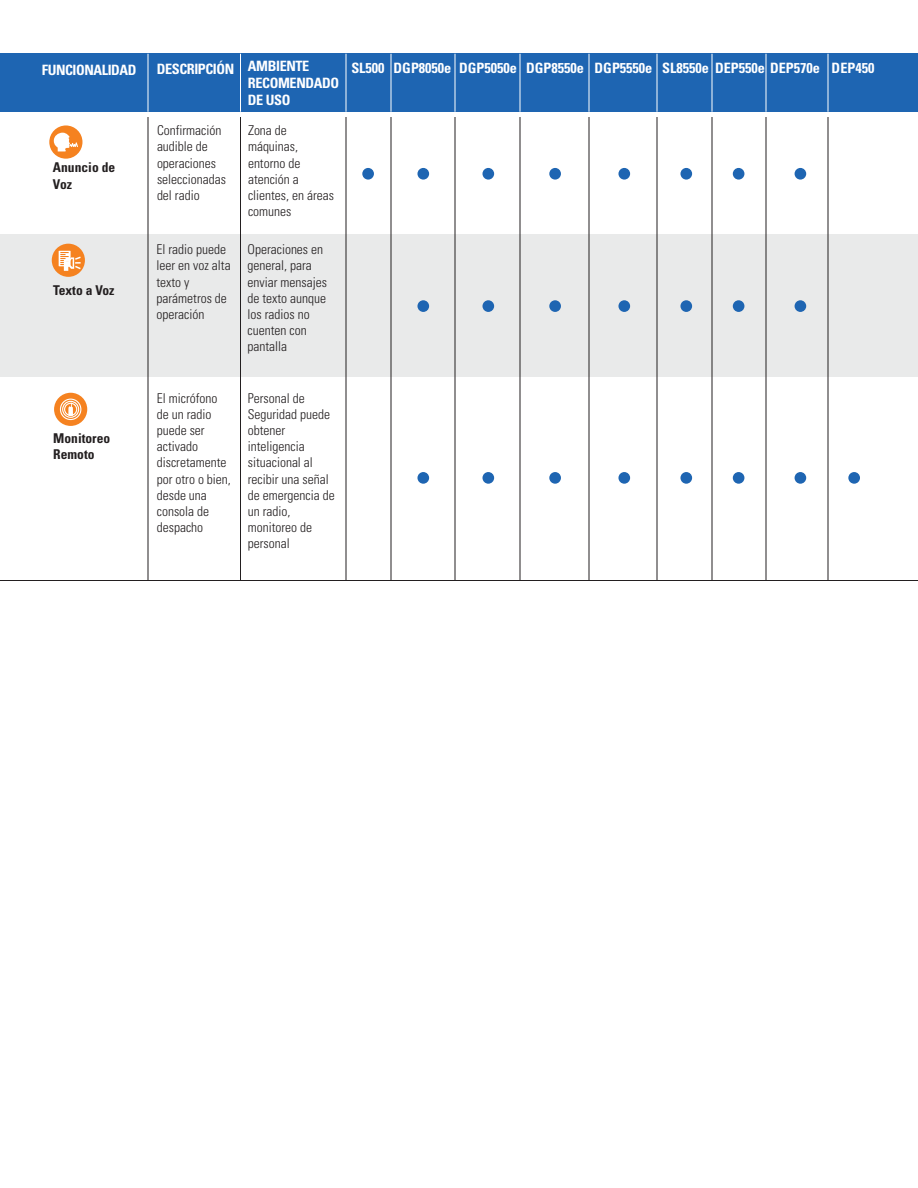
<style>
.page{position:relative;width:918px;height:1188px;background:#fff}
.page>*{position:absolute;margin:0;border:0;box-sizing:border-box;transform-origin:0 0}
.t1{font:700 condensed 14.25px "Univers";color:#fff}
.t2{font:700 condensed 14.25px/14px "Univers";letter-spacing:-.025em;color:#fff}
.t3{font:700 condensed 14.25px "Univers";letter-spacing:-.03em;color:#fff}
.t4{font:300 condensed 13.5px/16.2px "Univers";color:#231f20}
.t5{font:700 condensed 13.5px/16.2px "Univers";color:#231f20}
</style>
<div class="page">
<div style="left:0;top:234px;width:918px;height:142px;background:#e9eaea"></div>
<hr style="left:0;top:580px;width:918px;height:1px;background:#231f20">
<svg style="left:54px;top:393px;width:33px;height:33px"></svg>
<div style="left:64px;top:403px;width:13px;height:13px;border:1px solid #fff;border-radius:50%"></div>
<div style="left:62px;top:401px;width:17px;height:17px;border:1px solid #fff;border-radius:50%"></div>
<svg style="left:68px;top:403px;width:5px;height:13px"></svg>
<div style="left:60px;top:399px;width:21px;height:21px;border:1px solid #fff;border-radius:50%"></div>
<div style="left:0;top:54px;width:918px;height:58px;background:#1e65b2"></div>
<hr style="left:148px;top:54px;width:1px;height:58px;background:#fff">
<hr style="left:240px;top:54px;width:1px;height:58px;background:#fff">
<hr style="left:346px;top:54px;width:1px;height:58px;background:#fff">
<hr style="left:391px;top:54px;width:1px;height:58px;background:#fff">
<hr style="left:455px;top:54px;width:1px;height:58px;background:#fff">
<hr style="left:520px;top:54px;width:1px;height:58px;background:#fff">
<hr style="left:589px;top:54px;width:1px;height:58px;background:#fff">
<hr style="left:657px;top:54px;width:1px;height:58px;background:#fff">
<hr style="left:712px;top:54px;width:1px;height:58px;background:#fff">
<hr style="left:766px;top:54px;width:1px;height:58px;background:#fff">
<hr style="left:828px;top:54px;width:1px;height:58px;background:#fff">
<hr style="left:148px;top:117px;width:1px;height:463px;background:#231f20">
<hr style="left:240px;top:117px;width:1px;height:463px;background:#231f20">
<hr style="left:346px;top:117px;width:1px;height:463px;background:#231f20">
<hr style="left:391px;top:117px;width:1px;height:463px;background:#231f20">
<hr style="left:455px;top:117px;width:1px;height:463px;background:#231f20">
<hr style="left:520px;top:117px;width:1px;height:463px;background:#231f20">
<hr style="left:589px;top:117px;width:1px;height:463px;background:#231f20">
<hr style="left:657px;top:117px;width:1px;height:463px;background:#231f20">
<hr style="left:712px;top:117px;width:1px;height:463px;background:#231f20">
<hr style="left:766px;top:117px;width:1px;height:463px;background:#231f20">
<hr style="left:828px;top:117px;width:1px;height:463px;background:#231f20">
<div style="left:49px;top:125px;width:33px;height:34px;background:#f58220;border-radius:50%"></div>
<svg style="left:54px;top:133px;width:24px;height:18px"></svg>
<div style="left:52px;top:244px;width:33px;height:33px;background:#f58220;border-radius:50%"></div>
<svg style="left:59px;top:251px;width:22px;height:20px"></svg>
<div style="left:362px;top:168px;width:12px;height:12px;background:#1e65b2;border-radius:50%"></div>
<div style="left:417px;top:168px;width:12px;height:12px;background:#1e65b2;border-radius:50%"></div>
<div style="left:482px;top:168px;width:12px;height:12px;background:#1e65b2;border-radius:50%"></div>
<div style="left:549px;top:168px;width:12px;height:12px;background:#1e65b2;border-radius:50%"></div>
<div style="left:618px;top:168px;width:12px;height:12px;background:#1e65b2;border-radius:50%"></div>
<div style="left:680px;top:168px;width:12px;height:12px;background:#1e65b2;border-radius:50%"></div>
<div style="left:733px;top:168px;width:11px;height:12px;background:#1e65b2;border-radius:50%"></div>
<div style="left:795px;top:168px;width:11px;height:12px;background:#1e65b2;border-radius:50%"></div>
<div style="left:417px;top:300px;width:12px;height:12px;background:#1e65b2;border-radius:50%"></div>
<div style="left:482px;top:300px;width:12px;height:12px;background:#1e65b2;border-radius:50%"></div>
<div style="left:549px;top:300px;width:12px;height:12px;background:#1e65b2;border-radius:50%"></div>
<div style="left:618px;top:300px;width:12px;height:12px;background:#1e65b2;border-radius:50%"></div>
<div style="left:680px;top:300px;width:12px;height:12px;background:#1e65b2;border-radius:50%"></div>
<div style="left:733px;top:300px;width:11px;height:12px;background:#1e65b2;border-radius:50%"></div>
<div style="left:795px;top:300px;width:11px;height:12px;background:#1e65b2;border-radius:50%"></div>
<div style="left:417px;top:472px;width:12px;height:12px;background:#1e65b2;border-radius:50%"></div>
<div style="left:482px;top:472px;width:12px;height:12px;background:#1e65b2;border-radius:50%"></div>
<div style="left:549px;top:472px;width:12px;height:12px;background:#1e65b2;border-radius:50%"></div>
<div style="left:618px;top:472px;width:12px;height:12px;background:#1e65b2;border-radius:50%"></div>
<div style="left:680px;top:472px;width:12px;height:12px;background:#1e65b2;border-radius:50%"></div>
<div style="left:733px;top:472px;width:11px;height:12px;background:#1e65b2;border-radius:50%"></div>
<div style="left:795px;top:472px;width:11px;height:12px;background:#1e65b2;border-radius:50%"></div>
<div style="left:848px;top:472px;width:12px;height:12px;background:#1e65b2;border-radius:50%"></div>
<p class="t3" style="left:42px;top:61px;width:96px">FUNCIONALIDAD</p>
<p class="t2" style="left:248px;top:62px;width:93px;text-indent:-91px">DESCRIPCIÓN AMBIENTE<br>RECOMENDADO</p>
<p class="t1" style="left:248px;top:91px;width:44px">DE USO</p>
<p class="t5" style="left:53px;top:159px;width:64px">Anuncio de<br>Voz</p>
<p class="t5" style="left:53px;top:282px;width:63px">Texto a Voz</p>
<p class="t4" style="left:157px;top:122px;width:70px">Confirmación audible de operaciones seleccionadas del radio</p>
<p class="t4" style="left:248px;top:122px;width:88px">Zona de máquinas, entorno de atención a clientes, en áreas comunes</p>
<p class="t4" style="left:157px;top:241px;width:76px">El radio puede leer en voz alta texto y parámetros de operación</p>
<p class="t4" style="left:248px;top:241px;width:81px">Operaciones en general, para enviar mensajes de texto aunque los radios no cuenten con pantalla</p>
<p class="t1" style="left:351px;top:59px;width:525px">SL500 DGP8050e DGP5050e DGP8550e DGP5550e SL8550e DEP550e DEP570e DEP450</p>
<p class="t5" style="left:53px;top:430px;width:58px">Monitoreo<br>Remoto</p>
<p class="t4" style="left:157px;top:390px;width:76px">El micrófono de un radio puede ser activado discretamente por otro o bien, desde una consola de despacho</p>
<p class="t4" style="left:248px;top:390px;width:88px">Personal de<br>Seguridad puede obtener inteligencia situacional al recibir una señal de emergencia de un radio, monitoreo de personal</p>
</div>
